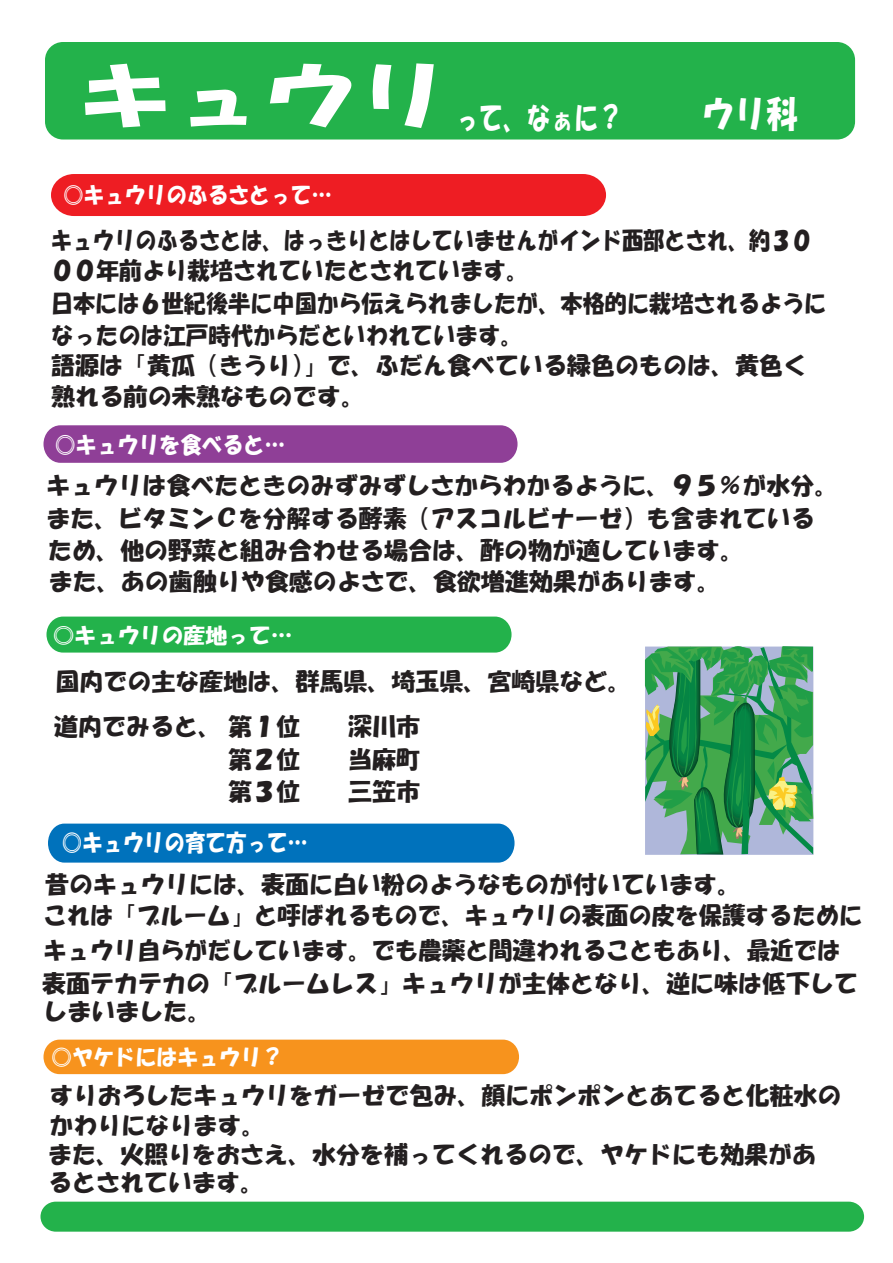
<style>
.page{position:relative;width:893px;height:1263px;background:#fff}
.page>*{position:absolute;margin:0;border:0;box-sizing:border-box;transform-origin:0 0}
.t1{font:72.15px "HGS Soei Kakupoptai";color:#fff;scale:1.28 1}
.t2{font:36.3px "HGS Soei Kakupoptai";color:#fff;scale:.88 1}
.t3{font:30.75px "HGS Soei Kakupoptai";color:#fff;scale:.77 1}
.t4{font:24px/28.5px "HGS Soei Kakupoptai";color:#231f20}
.t5{font:24px/45px "HG Soei Kakupoptai";color:#231f20}
.t6{font:24px/31.5px "HGS Soei Kakupoptai";color:#231f20;scale:.92 1}
.t7{font:24px "HGS Soei Kakupoptai";color:#231f20;scale:.88 1}
.t8{font:24px "HGS Soei Kakupoptai";color:#231f20;scale:.95 1}
.t9{font:23.4px "HGS Soei Kakupoptai";color:#fff;scale:.87 1}
.t10{font:22.8px "HGS Soei Kakupoptai";color:#fff;scale:.92 1}
.t11{font:22.5px "HGS Soei Kakupoptai";color:#fff;scale:.92 1}
.t12{font:21.9px "HGS Soei Kakupoptai";color:#fff;scale:.96 1}
.t13{font:21.45px "HGS Soei Kakupoptai";color:#fff}
</style>
<div class="page">
<div style="left:45px;top:42px;width:810px;height:98px;background:#23b24b"></div>
<div style="left:44px;top:1040px;width:475px;height:34px;background:#f7931d"></div>
<div style="left:48px;top:824px;width:466px;height:39px;background:#0072bc"></div>
<div style="left:46px;top:617px;width:466px;height:36px;background:#23b24b"></div>
<div style="left:44px;top:425px;width:474px;height:38px;background:#8f3f97"></div>
<div style="left:51px;top:174px;width:555px;height:42px;background:#ee1d23"></div>
<div style="left:40px;top:1202px;width:824px;height:30px;background:#23b24b"></div>
<svg style="left:645px;top:646px;width:168px;height:209px;background:#4da16c"></svg>
<h1 class="t1" style="left:79px;top:59px;width:291px">キュウリ</h1>
<p class="t11" style="left:63px;top:183px;width:294px">◎キュウリのふるさとって…</p>
<p class="t3" style="left:455px;top:103px;width:218px">って、なぁに？</p>
<h2 class="t2" style="left:703px;top:95px;width:110px">ウリ科</h2>
<p class="t7" style="left:51px;top:228px;width:867px">キュウリのふるさとは、はっきりとはしていませんがインド西部とされ、約３０</p>
<p class="t6" style="left:51px;top:287px;width:844px">日本には６世紀後半に中国から伝えられましたが、本格的に栽培されるようになったのは江戸時代からだといわれています。</p>
<p class="t8" style="left:51px;top:258px;width:504px">００年前より栽培されていたとされています。</p>
<p class="t4" style="left:51px;top:349px;width:757px;line-height:31.5px">語源は「黄瓜（きうり）」で、ふだん食べている緑色のものは、黄色く熟れる前の未熟なものです。</p>
<p class="t10" style="left:55px;top:434px;width:252px">◎キュウリを食べると…</p>
<p class="t5" style="left:46px;top:469px;width:793px;line-height:32.4px">キュウリは食べたときのみずみずしさからわかるように、９５％が水分。また、ビタミンＣを分解する酵素（アスコルビナーゼ）も含まれている</p>
<p class="t5" style="left:49px;top:558px;width:674px">また、あの歯触りや食感のよさで、食欲増進効果があります。</p>
<p class="t4" style="left:48px;top:536px;width:697px">ため、他の野菜と組み合わせる場合は、酢の物が適しています。</p>
<p class="t13" style="left:53px;top:624px;width:241px">◎キュウリの産地って…</p>
<p class="t5" style="left:54px;top:659px;width:579px">国内での主な産地は、群馬県、埼玉県、宮崎県など。道内でみると、第１位　　深川市</p>
<p class="t5" style="left:228px;top:743px;width:193px;line-height:31.5px">第２位　　当麻町第３位　　三笠市</p>
<p class="t9" style="left:62px;top:831px;width:284px">◎キュウリの育て方って…</p>
<p class="t4" style="left:45px;top:869px;width:697px">昔のキュウリには、表面に白い粉のようなものが付いています。</p>
<p class="t4" style="left:43px;top:898px;width:821px;line-height:34.5px">これは「ブルーム」と呼ばれるもので、キュウリの表面の皮を保護するためにキュウリ自らがだしています。でも農薬と間違われることもあり、最近では</p>
<p class="t4" style="left:42px;top:968px;width:817px">表面テカテカの「ブルームレス」キュウリが主体となり、逆に味は低下してしまいました。</p>
<p class="t12" style="left:51px;top:1046px;width:243px">◎ヤケドにはキュウリ？</p>
<p class="t5" style="left:50px;top:1080px;width:793px;line-height:30px">すりおろしたキュウリをガーゼで包み、顔にポンポンとあてると化粧水のかわりになります。</p>
<p class="t4" style="left:48px;top:1139px;width:769px">また、火照りをおさえ、水分を補ってくれるので、ヤケドにも効果があるとされています。</p>
</div>
